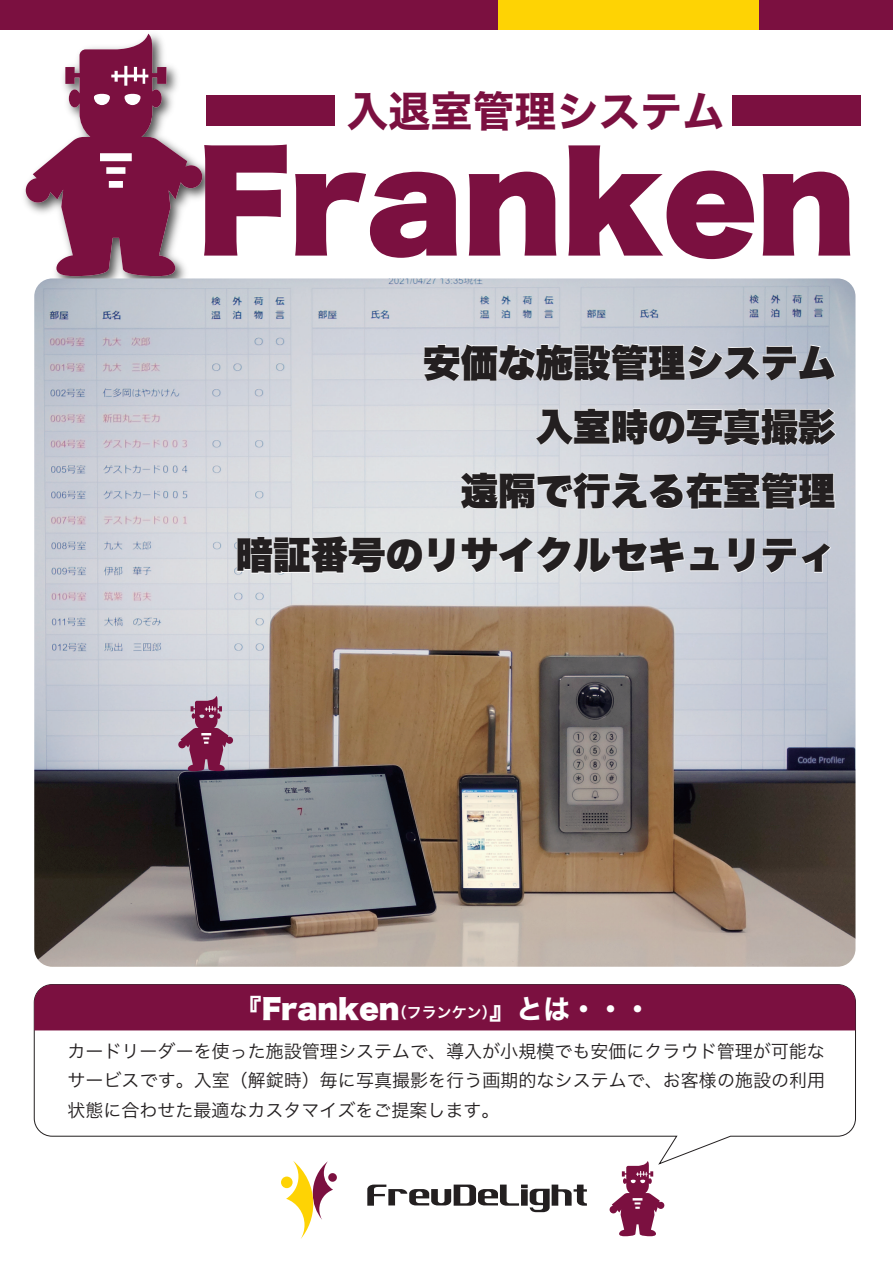
<style>
.page{position:relative;width:893px;height:1263px;background:#fff}
.page>*{position:absolute;margin:0;border:0;box-sizing:border-box;transform-origin:0 0}
.t1{font:129px "Hiragino Sans W9";color:#7b1040}
.t2{font:42px "Hiragino Sans W7";color:#7b1040}
.t3{font:37.5px/64.2px "Hiragino Sans W9";color:#231f20;text-align:right}
.t4{font:27px "Hiragino Sans W7";color:#fff}
.t5{font:18px/29.7px "Hiragino Sans W3";color:#231f20;text-align:justify}
.s1{font-family:"Hiragino Sans W9"}
.s2{font-family:"Hiragino Sans W6";font-size:15px}
</style>
<div class="page">
<img style="left:17px;top:29px;width:202px;height:249px">
<svg style="left:34px;top:996px;width:822px;height:167px"></svg>
<div style="left:34px;top:984px;width:821px;height:46px;background:#7b1040"></div>
<div style="left:0;top:0;width:499px;height:29px;background:#7b1040"></div>
<div style="left:759px;top:0;width:134px;height:29px;background:#7b1040"></div>
<div style="left:499px;top:0;width:260px;height:29px;background:#fed304"></div>
<div style="left:281px;top:1176px;width:12px;height:12px;background:#fed304;border-radius:50%"></div>
<svg style="left:286px;top:1161px;width:47px;height:78px"></svg>
<div style="left:328px;top:1173px;width:9px;height:9px;background:#7b1040;border-radius:50%"></div>
<svg style="left:367px;top:1184px;width:220px;height:28px"></svg>
<img style="left:34px;top:278px;width:821px;height:689px">
<svg style="left:236px;top:342px;width:601px;height:232px;background:#d6d9df"></svg>
<svg style="left:26px;top:34px;width:176px;height:242px"></svg>
<svg style="left:178px;top:696px;width:55px;height:75px;background:#a36e8b"></svg>
<svg style="left:610px;top:1161px;width:54px;height:75px"></svg>
<div style="left:207px;top:95px;width:128px;height:31px;background:#7b1040"></div>
<div style="left:732px;top:95px;width:129px;height:31px;background:#7b1040"></div>
<h2 class="t2" style="left:346px;top:78px;width:379px">入退室管理システム</h2>
<h1 class="t1" style="left:197px;top:130px;width:661px">Franken</h1>
<h3 class="t3" style="left:236px;top:332px;width:601px">安価な施設管理システム<br>入室時の写真撮影<br>遠隔で行える在室管理<br>暗証番号のリサイクルセキュリティ</h3>
<h3 class="t4" style="left:235px;top:987px;width:418px">『<span class="s1">Franken</span><span class="s2">（フランケン）</span>』とは・・・</h3>
<p class="t5" style="left:67px;top:1034px;width:759px">カードリーダーを使った施設管理システムで、導入が小規模でも安価にクラウド管理が可能なサービスです。入室（解錠時）毎に写真撮影を行う画期的なシステムで、お客様の施設の利用状態に合わせた最適なカスタマイズをご提案します。</p>
</div>
